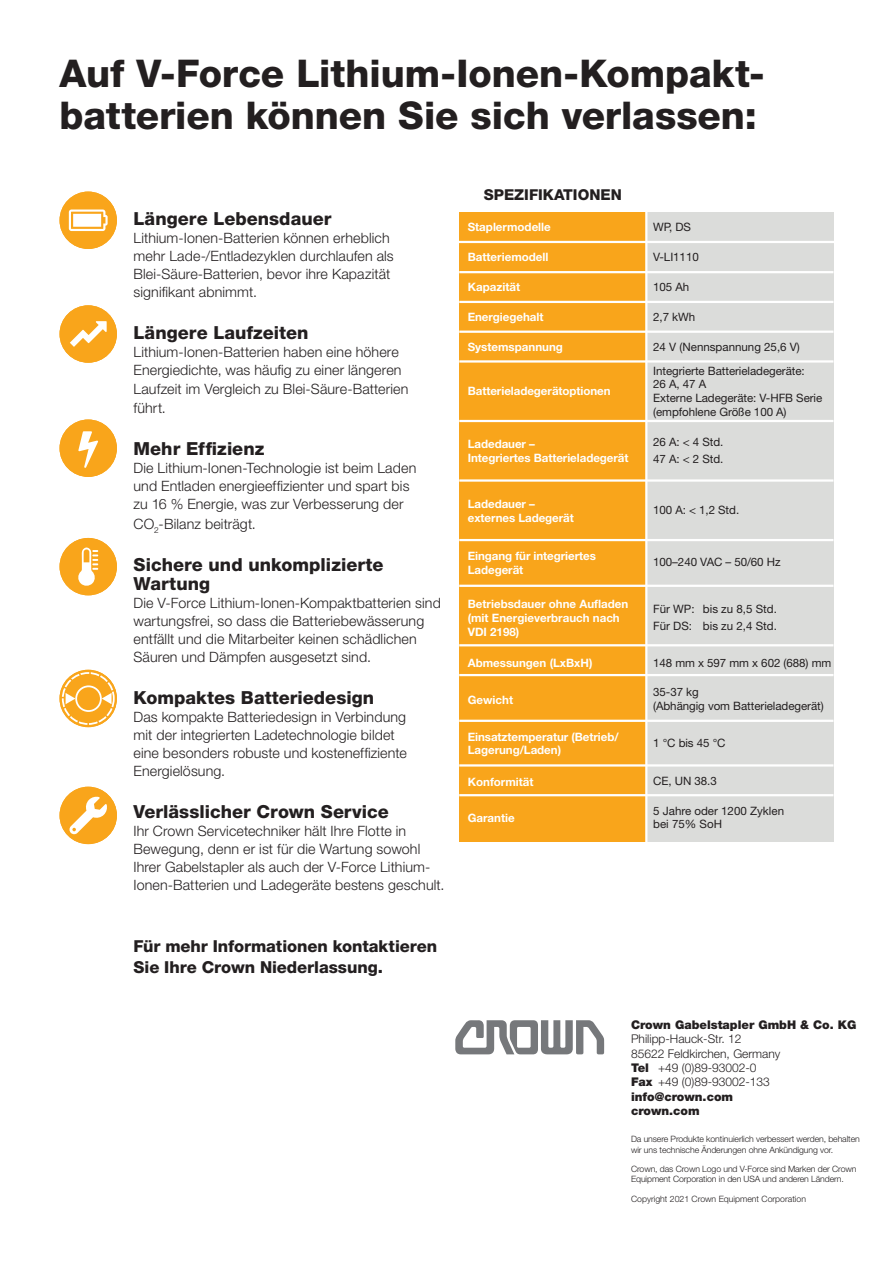
<style>
.page{position:relative;width:893px;height:1263px;background:#fff}
.page>*{position:absolute;margin:0;border:0;box-sizing:border-box;transform-origin:0 0}
.t1{font:800 38.25px/42px "Helvetica Neue LT Std";letter-spacing:-.005em;color:#231f20}
.t2{font:800 18px/19.5px "Helvetica Neue LT Std";color:#231f20}
.t3{font:800 16.5px/21px "Helvetica Neue LT Std";letter-spacing:-.005em;color:#231f20}
.t4{font:800 15px "Helvetica Neue LT Std";color:#231f20}
.t5{font:300 14.25px/18px "Helvetica Neue LT Std";letter-spacing:.01em;color:#231f20}
.t6{font:300 12px/14.4px "Helvetica Neue LT Std";color:#231f20}
.t7{font:900 12px "Helvetica Neue LT Std";color:#231f20}
.t8{font:700 11.55px/13.8px "Helvetica Neue LT Std";letter-spacing:-.005em;color:#fff}
.t9{font:11.55px/13.8px "Helvetica Neue LT Std";letter-spacing:-.005em;color:#231f20}
.t10{font:300 8.7px/10.5px "Helvetica Neue LT Std";letter-spacing:-.01em;color:#231f20}
.s1{font-weight:900}
</style>
<div class="page">
<svg style="left:60px;top:192px;width:57px;height:57px"></svg>
<svg style="left:60px;top:305px;width:57px;height:58px"></svg>
<svg style="left:60px;top:419px;width:57px;height:58px"></svg>
<svg style="left:60px;top:538px;width:57px;height:57px"></svg>
<svg style="left:60px;top:670px;width:57px;height:57px"></svg>
<svg style="left:455px;top:1020px;width:149px;height:34px"></svg>
<svg style="left:60px;top:787px;width:57px;height:57px"></svg>
<div style="left:459px;top:213px;width:187px;height:629px;background:#f9a51b"></div>
<div style="left:646px;top:213px;width:187px;height:629px;background:#dbdcda"></div>
<hr style="left:645px;top:208px;width:2px;height:639px;background:#fff">
<hr style="left:459px;top:271px;width:374px;height:2px;background:#fff">
<hr style="left:457px;top:241px;width:380px;height:2px;background:#fff">
<hr style="left:459px;top:301px;width:374px;height:2px;background:#fff">
<hr style="left:459px;top:331px;width:374px;height:2px;background:#fff">
<hr style="left:459px;top:360px;width:374px;height:3px;background:#fff">
<hr style="left:459px;top:420px;width:374px;height:2px;background:#fff">
<hr style="left:459px;top:479px;width:374px;height:3px;background:#fff">
<hr style="left:459px;top:539px;width:374px;height:2px;background:#fff">
<hr style="left:459px;top:585px;width:374px;height:2px;background:#fff">
<hr style="left:459px;top:644px;width:374px;height:2px;background:#fff">
<hr style="left:459px;top:674px;width:374px;height:2px;background:#fff">
<hr style="left:459px;top:720px;width:374px;height:2px;background:#fff">
<hr style="left:459px;top:764px;width:374px;height:2px;background:#fff">
<hr style="left:459px;top:794px;width:374px;height:2px;background:#fff">
<h1 class="t1" style="left:60px;top:52px;width:707px">Auf V-Force Lithium-Ionen-Kompakt&shy;batterien können Sie sich verlassen:</h1>
<p class="t2" style="left:134px;top:209px;width:199px">Längere Lebensdauer</p>
<p class="t5" style="left:134px;top:229px;width:262px">Lithium-Ionen-Batterien können erheblich mehr Lade-/Entladezyklen durchlaufen als Blei-Säure-Batterien, bevor ihre Kapazität signifikant abnimmt.</p>
<p class="t2" style="left:134px;top:323px;width:176px">Längere Laufzeiten</p>
<p class="t5" style="left:134px;top:343px;width:277px">Lithium-Ionen-Batterien haben eine höhere<br>Energiedichte, was häufig zu einer längeren<br>Laufzeit im Vergleich zu Blei-Säure-Batterien</p>
<p class="t5" style="left:134px;top:399px;width:34px">führt.</p>
<p class="t2" style="left:134px;top:439px;width:132px">Mehr Effizienz</p>
<p class="t5" style="left:134px;top:459px;width:284px">Die Lithium-Ionen-Technologie ist beim Laden und Entladen energieeffizienter und spart bis zu 16 % Energie, was zur Verbesserung der</p>
<p class="t5" style="left:134px;top:514px;width:124px">CO<sub>2</sub>-Bilanz beiträgt.</p>
<p class="t2" style="left:134px;top:554px;width:251px">Sichere und unkomplizierte<br>Wartung</p>
<p class="t5" style="left:134px;top:594px;width:309px">Die V-Force Lithium-Ionen-Kompaktbatterien sind wartungsfrei, so dass die Batteriebewässerung entfällt und die Mitarbeiter keinen schädlichen Säuren und Dämpfen ausgesetzt sind.</p>
<p class="t2" style="left:134px;top:688px;width:242px">Kompaktes Batteriedesign</p>
<p class="t5" style="left:134px;top:708px;width:275px">Das kompakte Batteriedesign in Verbindung mit der integrierten Ladetechnologie bildet eine besonders robuste und kosteneffiziente Energielösung.</p>
<p class="t2" style="left:134px;top:802px;width:257px">Verlässlicher Crown Service</p>
<p class="t5" style="left:134px;top:822px;width:312px">Ihr Crown Servicetechniker hält Ihre Flotte in Bewegung, denn er ist für die Wartung sowohl Ihrer Gabelstapler als auch der V-Force Lithium-Ionen-Batterien und Ladegeräte bestens geschult.</p>
<p class="t3" style="left:134px;top:935px;width:305px">Für mehr Informationen kontaktieren<br>Sie Ihre Crown Niederlassung.</p>
<p class="t4" style="left:484px;top:186px;width:140px">SPEZIFIKATIONEN</p>
<p class="t8" style="left:468px;top:220px;width:85px">Staplermodelle</p>
<p class="t9" style="left:653px;top:220px;width:39px">WP, DS</p>
<p class="t8" style="left:468px;top:250px;width:82px">Batteriemodell</p>
<p class="t9" style="left:653px;top:250px;width:47px">V-LI1110</p>
<p class="t8" style="left:468px;top:280px;width:54px">Kapazität</p>
<p class="t8" style="left:468px;top:310px;width:77px">Energiegehalt</p>
<p class="t8" style="left:468px;top:339px;width:97px">Systemspannung</p>
<p class="t8" style="left:468px;top:383px;width:144px">Batterieladegerätoptionen</p>
<p class="t8" style="left:468px;top:437px;width:162px">Ladedauer –<br>Integriertes Batterieladegerät</p>
<p class="t8" style="left:468px;top:497px;width:108px">Ladedauer – externes Ladegerät</p>
<p class="t8" style="left:468px;top:548px;width:130px">Eingang für integriertes<br>Ladegerät</p>
<p class="t8" style="left:468px;top:597px;width:162px">Betriebsdauer ohne Aufladen (mit Energieverbrauch nach<br>VDI 2198)</p>
<p class="t8" style="left:468px;top:655px;width:126px">Abmessungen (LxBxH)</p>
<p class="t8" style="left:468px;top:692px;width:47px">Gewicht</p>
<p class="t8" style="left:468px;top:729px;width:152px">Einsatztemperatur (Betrieb/<br>Lagerung/Laden)</p>
<p class="t8" style="left:468px;top:774px;width:67px">Konformität</p>
<p class="t8" style="left:468px;top:811px;width:49px">Garantie</p>
<p class="t9" style="left:653px;top:280px;width:38px">105 Ah</p>
<p class="t9" style="left:653px;top:310px;width:44px">2,7 kWh</p>
<p class="t9" style="left:653px;top:334px;width:153px;line-height:23.9px">24 V (Nennspannung 25,6 V)<br>Integrierte Batterieladegeräte:</p>
<p class="t9" style="left:653px;top:377px;width:171px">26 A, 47 A<br>Externe Ladegeräte: V-HFB Serie (empfohlene Größe 100 A)</p>
<p class="t9" style="left:653px;top:434px;width:72px;line-height:16.5px">26 A: &lt; 4 Std.<br>47 A: &lt; 2 Std.</p>
<p class="t9" style="left:653px;top:503px;width:88px">100 A: &lt; 1,2 Std.</p>
<p class="t9" style="left:653px;top:555px;width:129px">100–240 VAC – 50/60 Hz</p>
<p class="t9" style="left:653px;top:601px;width:125px;line-height:16.5px">Für WP: bis zu 8,5 Std.<br>Für DS: bis zu 2,4 Std.</p>
<p class="t9" style="left:653px;top:655px;width:180px">148 mm x 597 mm x 602 (688) mm</p>
<p class="t9" style="left:653px;top:685px;width:172px">35-37 kg<br>(Abhängig vom Batterieladegerät)</p>
<p class="t9" style="left:653px;top:736px;width:74px">1 °C bis 45 °C</p>
<p class="t9" style="left:653px;top:774px;width:65px">CE, UN 38.3</p>
<p class="t9" style="left:653px;top:803px;width:132px">5 Jahre oder 1200 Zyklen bei 75% SoH</p>
<p class="t7" style="left:631px;top:1017px;width:227px">Crown Gabelstapler GmbH &amp; Co. KG</p>
<p class="t6" style="left:631px;top:1031px;width:151px">Philipp-Hauck-Str. 12<br>85622 Feldkirchen, Germany<br><span class="s1">Tel</span> +49 (0)89-93002-0<br><span class="s1">Fax</span> +49 (0)89-93002-133 <span class="s1">info@crown.com crown.com</span></p>
<p class="t10" style="left:631px;top:1133px;width:230px">Da unsere Produkte kontinuierlich verbessert werden, behalten wir uns technische Änderungen ohne Ankündigung vor.</p>
<p class="t10" style="left:631px;top:1163px;width:227px">Crown, das Crown Logo und V-Force sind Marken der Crown<br>Equipment Corporation in den USA und anderen Ländern.</p>
<p class="t10" style="left:631px;top:1193px;width:177px">Copyright 2021 Crown Equipment Corporation</p>
</div>
